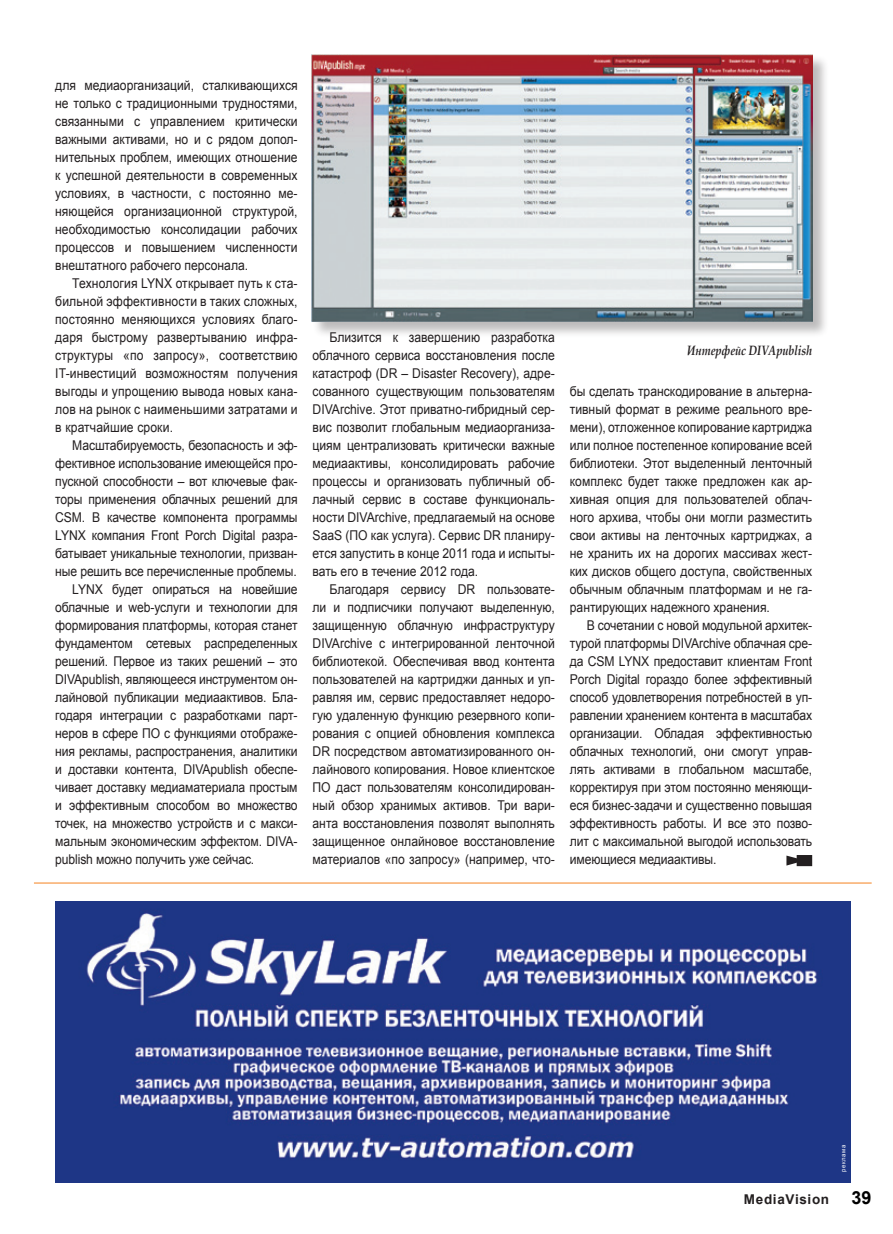
<style>
.page{position:relative;width:893px;height:1234px;background:#fff}
.page>*{position:absolute;margin:0;border:0;box-sizing:border-box;transform-origin:0 0}
.t1{font:13.5px/18px "Arial";letter-spacing:-.01em;color:#231f20;text-align:justify;scale:.9 1}
.t2{font:italic 700 13.5px "Book Antiqua";color:#231f20;scale:.8 1}
.t3{font:700 13.5px "Arial";letter-spacing:.05em;color:#231f20}
.t4{font:6px "Arial";letter-spacing:.1em;color:#fff}
.s1{font-size:18px;color:#000}
</style>
<div class="page">
<img style="left:55px;top:901px;width:796px;height:281px">
<hr style="left:34px;top:882px;width:838px;height:1px;background:#f58220">
<div style="left:312px;top:54px;width:517px;height:284px;background:#231f20;opacity:.3"></div>
<img style="left:312px;top:54px;width:500px;height:267px">
<svg style="left:786px;top:855px;width:26px;height:11px"></svg>
<p class="t1" style="left:55px;top:76px;width:271px">для медиаорганизаций, сталкивающихся не только с традиционными трудностями, связанными с управлением критически важными активами, но и с рядом допол&shy;нительных проблем, имеющих отношение к успешной деятельности в современных условиях, в частности, с постоянно ме&shy;няющейся организационной структурой, необходимостью консолидации рабочих процессов и повышением численности внештатного рабочего персонала.</p>
<p class="t1" style="left:55px;top:274px;width:271px;text-indent:17px">Технология LYNX открывает путь к ста&shy;бильной эффективности в таких сложных, постоянно меняющихся условиях благо&shy;даря быстрому развертыванию инфра&shy;структуры «по запросу», соответствию IT-инвестиций возможностям получения выгоды и упрощению вывода новых кана&shy;лов на рынок с наименьшими затратами и в кратчайшие сроки.</p>
<p class="t1" style="left:72px;top:436px;width:252px">Масштабируемость, безопасность и эф-</p>
<p class="t1" style="left:55px;top:454px;width:271px">фективное использование имеющейся про-</p>
<p class="t1" style="left:55px;top:472px;width:271px">пускной способности – вот ключевые фак-</p>
<p class="t1" style="left:55px;top:490px;width:271px">торы применения облачных решений для</p>
<p class="t1" style="left:55px;top:508px;width:271px">CSM. В качестве компонента программы</p>
<p class="t1" style="left:55px;top:526px;width:271px">LYNX компания Front Porch Digital разра-</p>
<p class="t1" style="left:55px;top:544px;width:271px">батывает уникальные технологии, призван-</p>
<p class="t1" style="left:55px;top:562px;width:270px">ные решить все перечисленные проблемы.</p>
<p class="t1" style="left:72px;top:580px;width:252px">LYNX будет опираться на новейшие</p>
<p class="t1" style="left:55px;top:598px;width:271px">облачные и web-услуги и технологии для</p>
<p class="t1" style="left:55px;top:616px;width:271px">формирования платформы, которая станет</p>
<p class="t1" style="left:55px;top:634px;width:271px">фундаментом сетевых распределенных</p>
<p class="t1" style="left:55px;top:652px;width:271px">решений. Первое из таких решений – это</p>
<p class="t1" style="left:55px;top:670px;width:271px">DIVApublish, являющееся инструментом он-</p>
<p class="t1" style="left:55px;top:688px;width:271px">лайновой публикации медиаактивов. Бла-</p>
<p class="t1" style="left:55px;top:706px;width:271px">годаря интеграции с разработками парт-</p>
<p class="t1" style="left:55px;top:724px;width:271px">неров в сфере ПО с функциями отображе-</p>
<p class="t1" style="left:55px;top:742px;width:271px">ния рекламы, распространения, аналитики</p>
<p class="t1" style="left:55px;top:760px;width:271px">и доставки контента, DIVApublish обеспе-</p>
<p class="t1" style="left:55px;top:778px;width:271px">чивает доставку медиаматериала простым</p>
<p class="t1" style="left:55px;top:796px;width:271px">и эффективным способом во множество</p>
<p class="t1" style="left:55px;top:814px;width:271px">точек, на множество устройств и с макси-</p>
<p class="t1" style="left:55px;top:832px;width:271px">мальным экономическим эффектом. DIVA-</p>
<p class="t1" style="left:55px;top:850px;width:223px">publish можно получить уже сейчас.</p>
<p class="t1" style="left:313px;top:328px;width:271px;text-indent:17px">Близится к завершению разработка облачного сервиса восстановления после катастроф (DR – Disaster Recovery), адре&shy;сованного существующим пользователям DIVArchive. Этот приватно-гибридный сер&shy;вис позволит глобальным медиаорганиза&shy;циям централизовать критически важные медиаактивы, консолидировать рабочие процессы и организовать публичный об&shy;лачный сервис в составе функциональ&shy;ности DIVArchive, предлагаемый на основе SaaS (ПО как услуга). Сервис DR планиру&shy;ется запустить в конце 2011 года и испыты&shy;вать его в течение 2012 года.</p>
<p class="t1" style="left:313px;top:580px;width:271px;text-indent:17px">Благодаря сервису DR пользовате&shy;ли и подписчики получают выделенную, защищенную облачную инфраструктуру DIVArchive с интегрированной ленточной библиотекой. Обеспечивая ввод контента пользователей на картриджи данных и уп&shy;равляя им, сервис предоставляет недоро&shy;гую удаленную функцию резервного копи&shy;рования с опцией обновления комплекса DR посредством автоматизированного он&shy;лайнового копирования. Новое клиентское ПО даст пользователям консолидирован&shy;ный обзор хранимых активов. Три вари&shy;анта восстановления позволят выполнять защищенное онлайновое восстановление материалов «по запросу» (например, что-</p>
<p class="t2" style="left:687px;top:341px;width:158px">Интерфейс DIVApublish</p>
<p class="t1" style="left:570px;top:382px;width:271px">бы сделать транскодирование в альтерна&shy;тивный формат в режиме реального вре&shy;мени), отложенное копирование картриджа или полное постепенное копирование всей библиотеки. Этот выделенный ленточный комплекс будет также предложен как ар&shy;хивная опция для пользователей облач&shy;ного архива, чтобы они могли разместить свои активы на ленточных картриджах, а не хранить их на дорогих массивах жест&shy;ких дисков общего доступа, свойственных обычным облачным платформам и не га&shy;рантирующих надежного хранения.</p>
<p class="t1" style="left:570px;top:616px;width:271px;text-indent:17px">В сочетании с новой модульной архитек&shy;турой платформы DIVArchive облачная сре&shy;да CSM LYNX предоставит клиентам Front Porch Digital гораздо более эффективный способ удовлетворения потребностей в уп&shy;равлении хранением контента в масштабах организации. Обладая эффективностью облачных технологий, они смогут управ&shy;лять активами в глобальном масштабе, корректируя при этом постоянно меняющи&shy;еся бизнес-задачи и существенно повышая эффективность работы. И все это позво&shy;лит с максимальной выгодой использовать имеющиеся медиаактивы.</p>
<p class="t4" style="left:840px;top:1171px;width:29px;rotate:-90deg">реклама</p>
<p class="t3" style="left:744px;top:1190px;width:129px">MediaVision <span class="s1">39</span></p>
</div>
